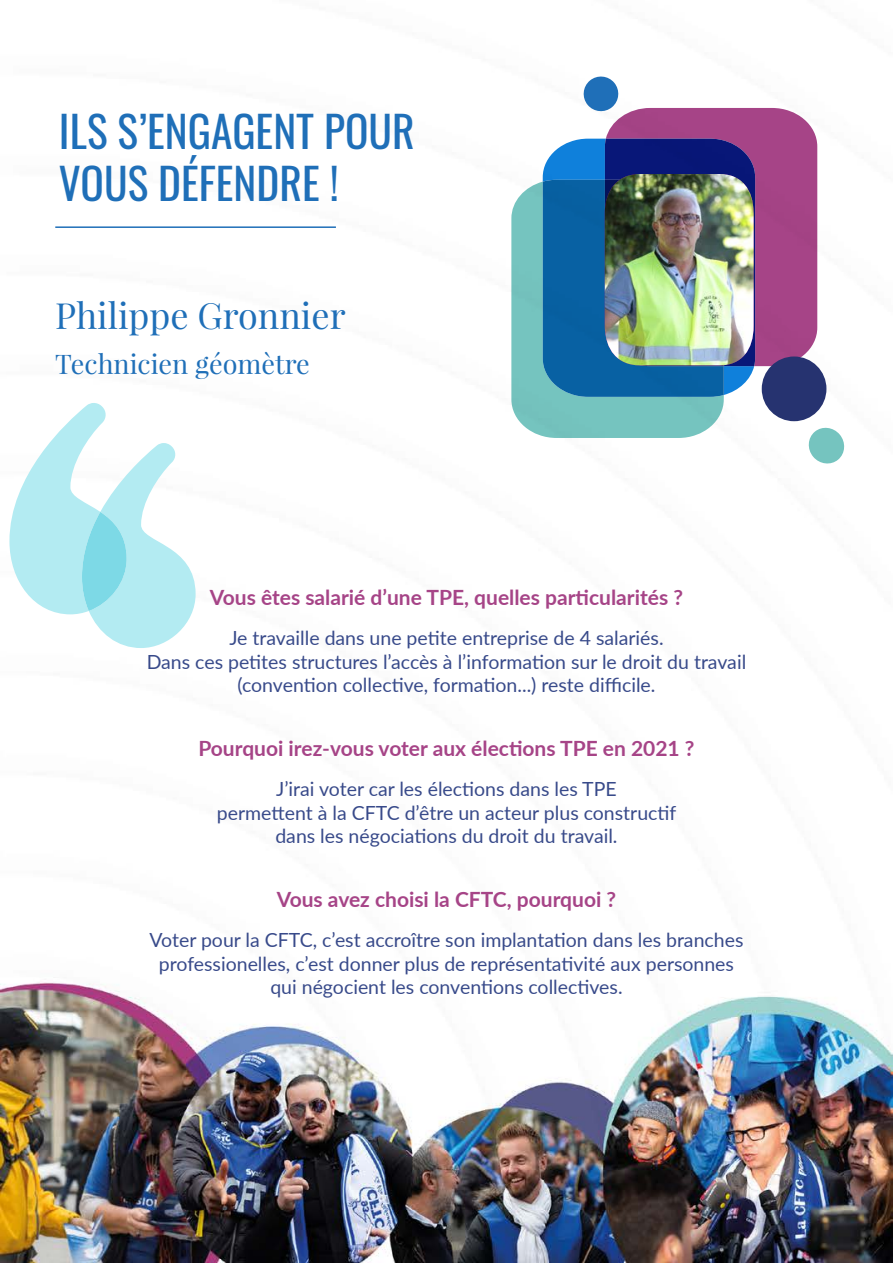
<style>
.page{position:relative;width:893px;height:1263px;background:#fff}
.page>*{position:absolute;margin:0;border:0;box-sizing:border-box;transform-origin:0 0}
.t1{font:43.5px/52.2px "Oswald";color:#1f6fb8}
.t2{font:36px "Playfair Display";color:#1f6fb8}
.t3{font:27px "Playfair Display";color:#1f6fb8}
.t4{font:700 21px "Lato";color:#a64487}
.t5{font:19.5px/23.4px "Lato";color:#384a8a;text-align:center}
</style>
<div class="page">
<img style="left:0;top:138px;width:893px;height:1125px">
<svg style="left:511px;top:182px;width:213px;height:256px;background:#7ec7c3"></svg>
<div style="left:606px;top:108px;width:211px;height:258px;background:#a64487"></div>
<svg style="left:543px;top:139px;width:212px;height:258px;background:#135aa2"></svg>
<img style="left:605px;top:174px;width:149px;height:191px">
<svg style="left:807px;top:426px;width:39px;height:40px"></svg>
<svg style="left:583px;top:76px;width:37px;height:37px"></svg>
<div style="left:762px;top:356px;width:64px;height:65px;background:#263370;border-radius:50%"></div>
<hr style="left:55px;top:226px;width:281px;height:2px;background:#1f6fb8">
<svg style="left:9px;top:403px;width:187px;height:245px"></svg>
<h1 class="t1" style="left:59px;top:101px;width:357px">ILS S’ENGAGENT POUR<br>VOUS DÉFENDRE !</h1>
<h2 class="t2" style="left:55px;top:293px;width:292px">Philippe Gronnier</h2>
<h3 class="t3" style="left:55px;top:347px;width:256px">Technicien géomètre</h3>
<p class="t4" style="left:210px;top:582px;width:475px">Vous êtes salarié d’une TPE, quelles particularités ?</p>
<p class="t5" style="left:147px;top:626px;width:601px">Je travaille dans une petite entreprise de 4 salariés.<br>Dans ces petites structures l’accès à l’information sur le droit du travail (convention collective, formation...) reste difficile.</p>
<p class="t4" style="left:198px;top:733px;width:498px">Pourquoi irez-vous voter aux élections TPE en 2021 ?</p>
<p class="t5" style="left:217px;top:777px;width:461px">J’irai voter car les élections dans les TPE<br>permettent à la CFTC d’être un acteur plus constructif dans les négociations du droit du travail.</p>
<p class="t4" style="left:277px;top:884px;width:341px">Vous avez choisi la CFTC, pourquoi ?</p>
<p class="t5" style="left:149px;top:928px;width:595px">Voter pour la CFTC, c’est accroître son implantation dans les branches professionelles, c’est donner plus de représentativité aux personnes qui négocient les conventions collectives.</p>
</div>
